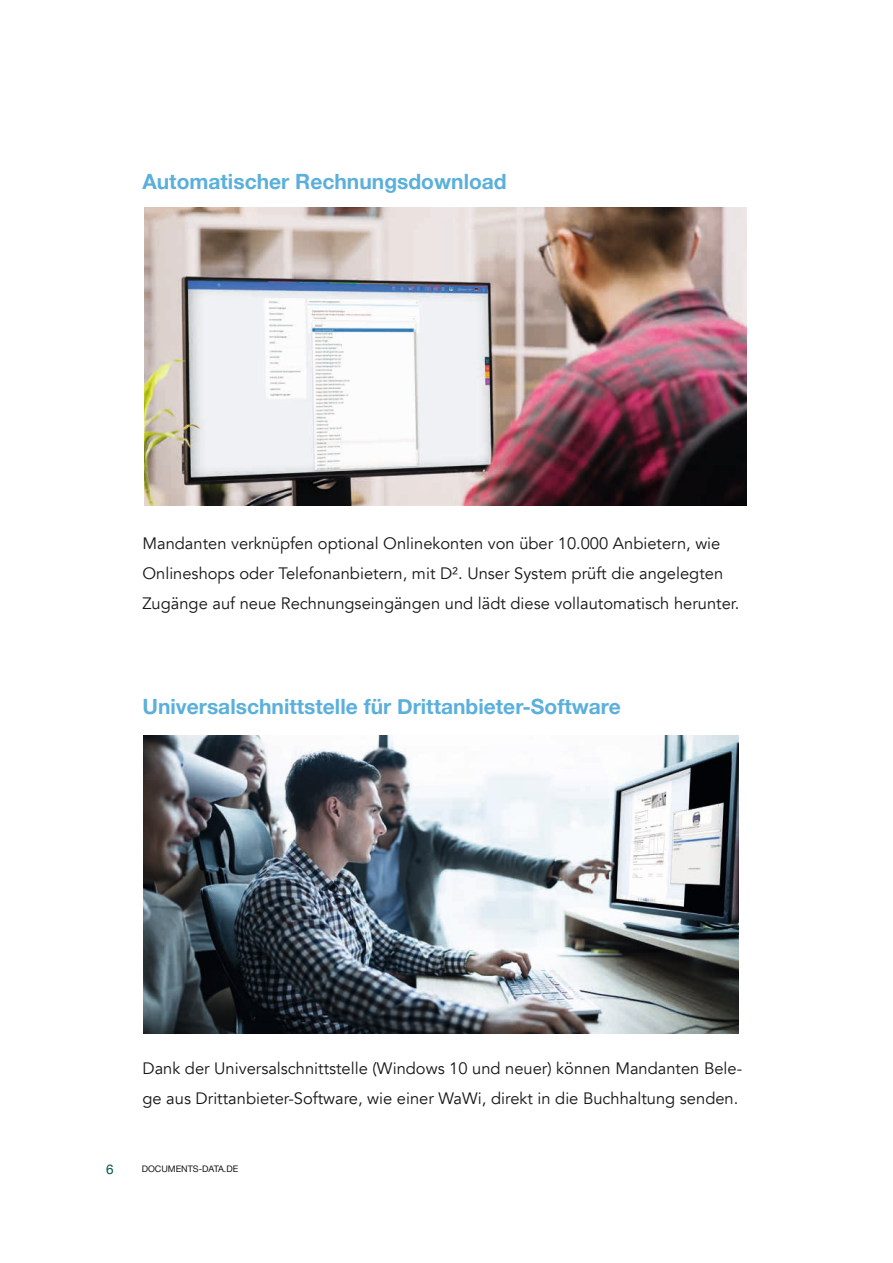
<style>
.page{position:relative;width:893px;height:1263px;background:#fff}
.page>*{position:absolute;margin:0;border:0;box-sizing:border-box;transform-origin:0 0}
.t1{font:700 21px "Helvetica Neue";color:#5bb0db}
.t2{font:16.5px/30px "Avenir";color:#151616}
.t3{font:13.5px "Helvetica Neue";color:#025a4a}
.t4{font:9px "Helvetica Neue";color:#151616}
</style>
<div class="page">
<img style="left:144px;top:736px;width:595px;height:297px">
<img style="left:144px;top:207px;width:602px;height:298px">
<p class="t1" style="left:142px;top:165px;width:366px">Automatischer Rechnungsdownload</p>
<p class="t2" style="left:142px;top:529px;width:598px">Mandanten verknüpfen optional Onlinekonten von über 10.000 Anbietern, wie<br>Onlineshops oder Telefonanbietern, mit D². Unser System prüft die angelegten<br>Zugänge auf neue Rechnungseingängen und lädt diese vollautomatisch herunter.</p>
<p class="t1" style="left:142px;top:690px;width:480px">Universalschnittstelle für Drittanbieter-Software</p>
<p class="t2" style="left:142px;top:1054px;width:601px">Dank der Universalschnittstelle (Windows 10 und neuer) können Mandanten Bele&shy;ge aus Drittanbieter-Software, wie einer WaWi, direkt in die Buchhaltung senden.</p>
<p class="t3" style="left:106px;top:1159px;width:9px">6</p>
<p class="t4" style="left:142px;top:1162px;width:98px">DOCUMENTS-DATA.DE</p>
</div>
